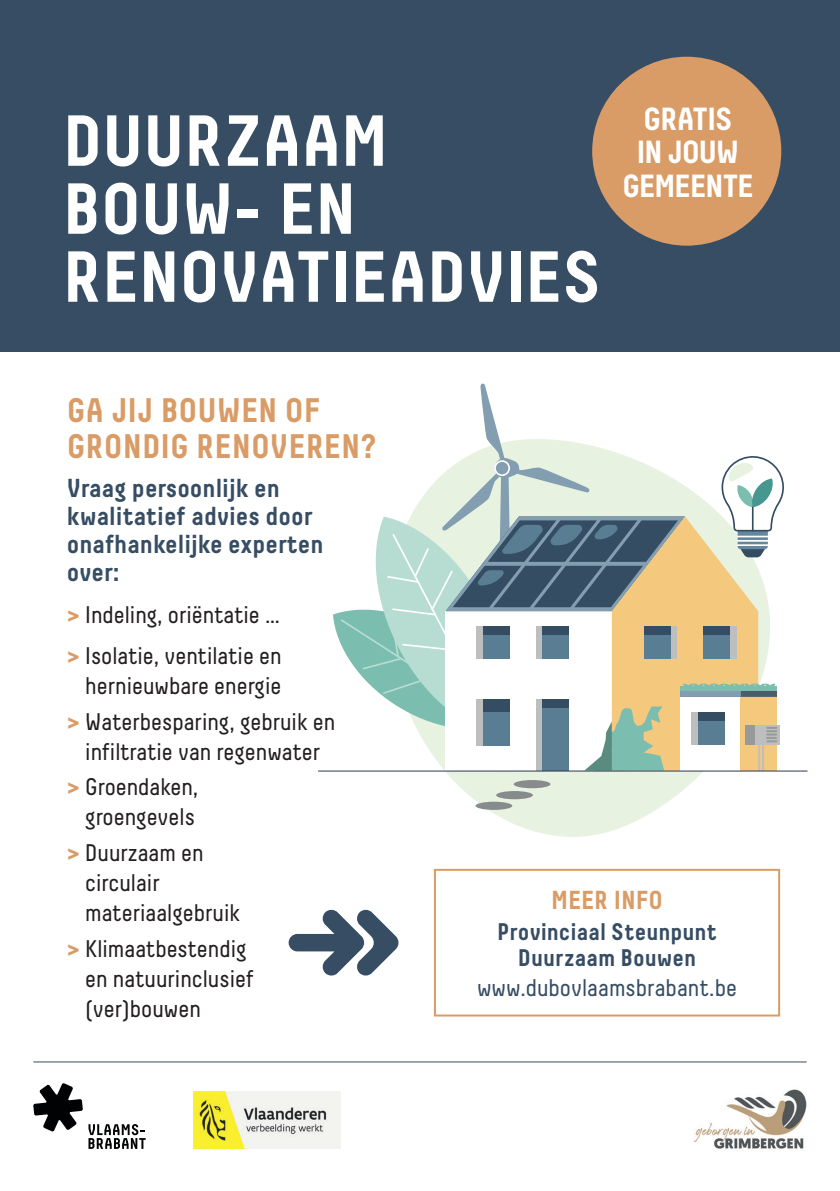
<style>
.page{position:relative;width:840px;height:1191px;background:#fff}
.page>*{position:absolute;margin:0;border:0;box-sizing:border-box;transform-origin:0 0}
.t1{font:700 72px/68px "Decima";letter-spacing:-.01em;color:#fff}
.t2{font:700 34px/36px "Decima";color:#da9c66}
.t3{font:700 32px/33.6px "Decima";letter-spacing:-.04em;color:#fff;text-align:center}
.t4{font:700 26px/28px "Decima";color:#364d64}
.t5{font:700 26px "Decima";color:#da9c66}
.t6{font:24px/35.6px "Decima";color:#231f20}
.t7{font:700 24px/26px "Decima";color:#364d64;text-align:center}
.t8{font:24px "Decima";color:#364d64}
.s1{font-weight:700;color:#da9c66}
</style>
<div class="page">
<img style="left:193px;top:1091px;width:147px;height:57px">
<svg style="left:33px;top:1083px;width:112px;height:65px"></svg>
<div style="left:433px;top:869px;width:346px;height:147px;border:2px solid #da9c66"></div>
<div style="left:0;top:0;width:839px;height:351px;background:#364d64"></div>
<div style="left:592px;top:57px;width:188px;height:189px;background:#da9c66;border-radius:50%"></div>
<svg style="left:288px;top:909px;width:110px;height:67px"></svg>
<hr style="left:33px;top:1061px;width:773px;height:1px;background:#364d64">
<svg style="left:366px;top:445px;width:429px;height:392px"></svg>
<svg style="left:442px;top:383px;width:147px;height:72px"></svg>
<div style="left:513px;top:780px;width:37px;height:8px;background:#888b8c;border-radius:50%"></div>
<div style="left:496px;top:791px;width:36px;height:8px;background:#888b8c;border-radius:50%"></div>
<div style="left:475px;top:801px;width:37px;height:9px;background:#888b8c;border-radius:50%"></div>
<svg style="left:333px;top:455px;width:450px;height:315px"></svg>
<hr style="left:318px;top:770px;width:489px;height:1px;background:#2c3758">
<img style="left:693px;top:1089px;width:114px;height:60px">
<h1 class="t1" style="left:62px;top:105px;width:539px">DUURZAAM<br>BOUW- EN<br>RENOVATIEADVIES</h1>
<h3 class="t3" style="left:621px;top:101px;width:133px">GRATIS<br>IN JOUW<br>GEMEENTE</h3>
<h2 class="t2" style="left:67px;top:391px;width:311px">GA JIJ BOUWEN OF<br>GRONDIG RENOVEREN?</h2>
<p class="t4" style="left:67px;top:474px;width:258px">Vraag persoonlijk en kwalitatief advies door onafhankelijke experten over:</p>
<p class="t6" style="left:67px;top:593px;width:216px;line-height:41.4px"><span class="s1">&gt;</span> Indeling, oriëntatie … <span class="s1">&gt;</span> Isolatie, ventilatie en</p>
<p class="t6" style="left:67px;top:667px;width:270px;text-indent:19px">hernieuwbare energie<br><span class="s1">&gt;</span> Waterbesparing, gebruik en</p>
<p class="t6" style="left:67px;top:733px;width:255px;text-indent:19px">infiltratie van regenwater <span class="s1">&gt;</span> Groendaken,</p>
<p class="t6" style="left:67px;top:799px;width:138px;text-align:center">groengevels<br><span class="s1">&gt;</span> Duurzaam en</p>
<p class="t6" style="left:85px;top:867px;width:156px;line-height:30px">circulair materiaalgebruik</p>
<p class="t6" style="left:85px;top:933px;width:170px;line-height:30px;text-indent:-19px"><span class="s1">&gt;</span> Klimaatbestendig en natuurinclusief (ver)bouwen</p>
<p class="t5" style="left:550px;top:884px;width:113px">MEER INFO</p>
<p class="t7" style="left:497px;top:918px;width:221px">Provinciaal Steunpunt<br>Duurzaam Bouwen</p>
<p class="t8" style="left:477px;top:974px;width:261px">www.dubovlaamsbrabant.be</p>
</div>
